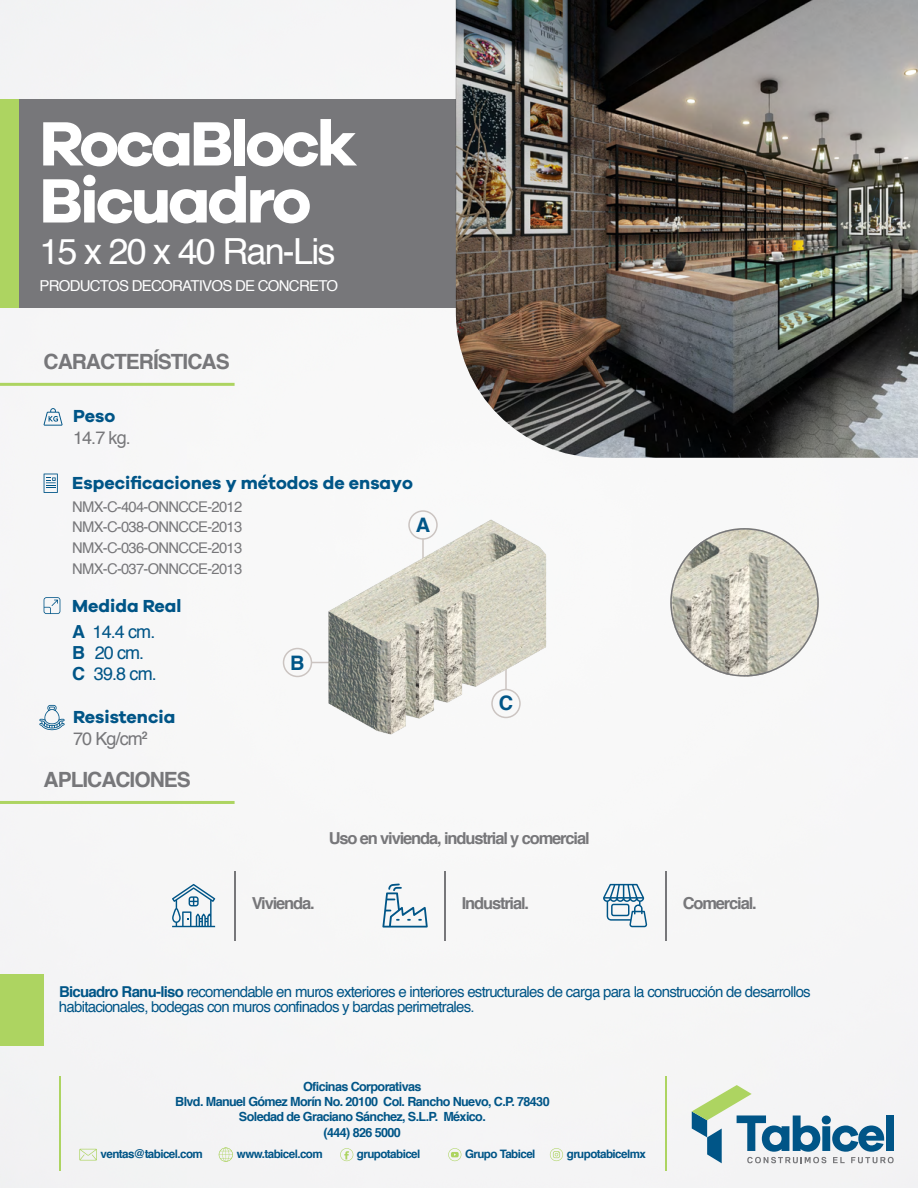
<style>
.page{position:relative;width:918px;height:1188px;background:#f5f5f6}
.page>*{position:absolute;margin:0;border:0;box-sizing:border-box;transform-origin:0 0}
.t1{font:700 64.5px/57px "Galano Grotesque DEMO";letter-spacing:-.05em;color:#fff}
.t2{font:36px "Helvetica";letter-spacing:-.05em;color:#fff}
.t3{font:700 21px "Helvetica";letter-spacing:-.05em;color:#77777a}
.t4{font:700 19.95px "Helvetica";color:#005587}
.t5{font:700 18px "Galano Grotesque DEMO";color:#005587}
.t6{font:18px/21px "Helvetica";letter-spacing:-.05em;color:#005587}
.t7{font:18px "Helvetica";letter-spacing:-.05em;color:#77777a}
.t8{font:700 16.5px "Helvetica";letter-spacing:-.07em;color:#77777a}
.t9{font:15px/15px "Helvetica";letter-spacing:-.05em;color:#005587}
.t10{font:15px "Helvetica";letter-spacing:-.05em;color:#fff}
.t11{font:14.7px/20.7px "Helvetica";letter-spacing:-.05em;color:#77777a;text-align:justify}
.t12{font:700 12.6px/15.1px "Helvetica";letter-spacing:-.05em;color:#005587;text-align:center}
.t13{font:700 11.7px "Helvetica";letter-spacing:-.05em;color:#005587}
.s1{font-weight:700}
</style>
<div class="page">
<div style="left:0;top:99px;width:487px;height:208px;background:#77777a"></div>
<div style="left:0;top:99px;width:18px;height:208px;background:#add461"></div>
<div style="left:0;top:974px;width:44px;height:71px;background:#add461"></div>
<img style="left:456px;top:0;width:462px;height:458px">
<hr style="left:0;top:383px;width:235px;height:3px;background:#add461">
<hr style="left:0;top:801px;width:235px;height:3px;background:#add461">
<svg style="left:43px;top:408px;width:20px;height:18px"></svg>
<svg style="left:44px;top:474px;width:14px;height:19px"></svg>
<svg style="left:44px;top:597px;width:16px;height:17px"></svg>
<svg style="left:39px;top:705px;width:26px;height:25px"></svg>
<hr style="left:665px;top:1076px;width:2px;height:94px;background:#add461">
<hr style="left:59px;top:1076px;width:2px;height:94px;background:#add461">
<svg style="left:340px;top:1148px;width:13px;height:13px"></svg>
<svg style="left:219px;top:1148px;width:14px;height:14px"></svg>
<svg style="left:79px;top:1149px;width:18px;height:12px"></svg>
<svg style="left:448px;top:1148px;width:13px;height:13px"></svg>
<svg style="left:550px;top:1148px;width:13px;height:13px"></svg>
<img style="left:670px;top:528px;width:149px;height:149px;border-radius:74px">
<img style="left:136px;top:344px;width:622px;height:597px">
<svg style="left:692px;top:1085px;width:202px;height:78px"></svg>
<div style="left:886px;top:1116px;width:8px;height:35px;background:#005587"></div>
<svg style="left:262px;top:475px;width:4px;height:3px"></svg>
<h1 class="t1" style="left:39px;top:118px;width:319px">RocaBlock<br>Bicuadro</h1>
<h2 class="t2" style="left:39px;top:223px;width:298px">15 x 20 x 40 Ran-Lis</h2>
<p class="t10" style="left:39px;top:274px;width:300px">PRODUCTOS DECORATIVOS DE CONCRETO</p>
<h3 class="t3" style="left:44px;top:345px;width:188px">CARACTERÍSTICAS</h3>
<p class="t5" style="left:73px;top:409px;width:44px">Peso</p>
<p class="t7" style="left:73px;top:424px;width:59px">14.7 kg.</p>
<p class="t5" style="left:72px;top:475px;width:342px">Especificaciones y metodos de ensayo</p>
<p class="t11" style="left:72px;top:497px;width:172px">NMX-C-404-ONNCCE-2012<br>NMX-C-038-ONNCCE-2013<br>NMX-C-036-ONNCCE-2013<br>NMX-C-037-ONNCCE-2013</p>
<p class="t5" style="left:72px;top:598px;width:111px">Medida Real</p>
<p class="t6" style="left:72px;top:622px;width:86px"><span class="s1">A</span> 14.4 cm.<br><span class="s1">B</span> 20 cm.<br><span class="s1">C</span> 39.8 cm.</p>
<p class="t5" style="left:73px;top:709px;width:104px">Resistencia</p>
<p class="t7" style="left:73px;top:725px;width:76px">70 Kg/cm<sup>2</sup></p>
<h3 class="t3" style="left:44px;top:763px;width:149px">APLICACIONES</h3>
<h3 class="t4" style="left:416px;top:509px;width:16px">A</h3>
<h3 class="t4" style="left:290px;top:647px;width:16px">B</h3>
<h3 class="t4" style="left:499px;top:687px;width:16px">C</h3>
<p class="t8" style="left:329px;top:825px;width:262px">Uso en vivienda, industrial y comercial</p>
<p class="t8" style="left:252px;top:890px;width:64px">Vivienda.</p>
<p class="t8" style="left:462px;top:890px;width:69px">Industrial.</p>
<p class="t8" style="left:683px;top:890px;width:76px">Comercial.</p>
<p class="t9" style="left:59px;top:985px;width:753px"><span class="s1">Bicuadro Ranu-liso</span> recomendable en muros exteriores e interiores estructurales de carga para la construcción de desarrollos habitacionales, bodegas con muros confinados y bardas perimetrales.</p>
<p class="t12" style="left:175px;top:1079px;width:376px">Oficinas Corporativas<br>Blvd. Manuel Gómez Morín No. 20100 Col. Rancho Nuevo, C.P. 78430<br>Soledad de Graciano Sánchez, S.L.P. México.<br>(444) 826 5000</p>
<p class="t13" style="left:101px;top:1145px;width:104px">ventas@tabicel.com</p>
<p class="t13" style="left:237px;top:1145px;width:87px">www.tabicel.com</p>
<p class="t13" style="left:357px;top:1145px;width:65px">grupotabicel</p>
<p class="t13" style="left:465px;top:1145px;width:72px">Grupo Tabicel</p>
<p class="t13" style="left:567px;top:1145px;width:81px">grupotabicelmx</p>
</div>
